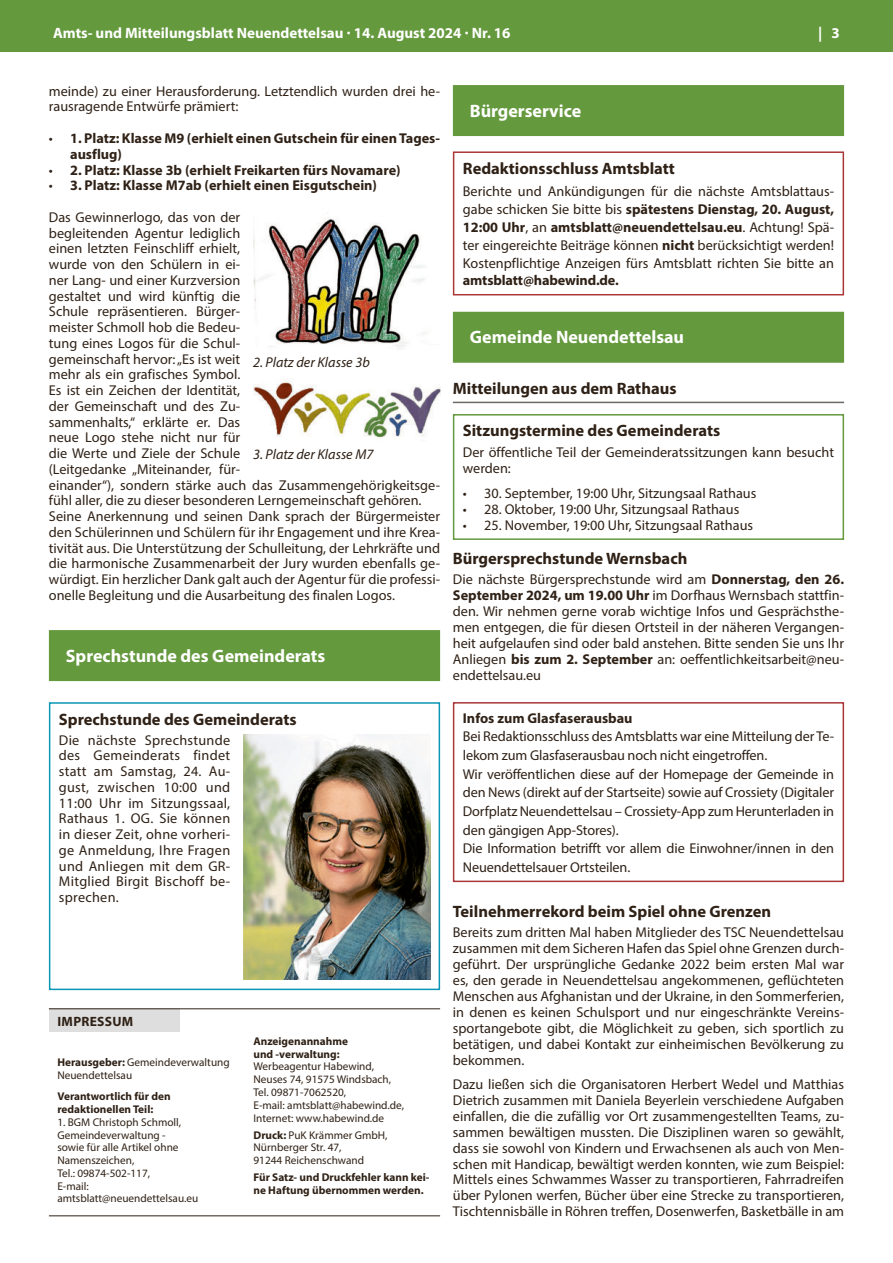
<style>
.page{position:relative;width:893px;height:1263px;background:#fff}
.page>*{position:absolute;margin:0;border:0;box-sizing:border-box;transform-origin:0 0}
.t1{font:700 18px "Myriad Pro";color:#fff}
.t2{font:700 16.5px "Myriad Pro";color:#2f2116}
.t3{font:700 15px "Myriad Pro";color:#fff}
.t4{font:14.25px/15.8px "Myriad Pro";color:#2f2116;text-align:justify}
.t5{font:700 14.25px/15.8px "Myriad Pro";color:#2f2116}
.t6{font:italic 14.25px "Myriad Pro";color:#2f2116}
.t7{font:700 13.5px "Myriad Pro";letter-spacing:.02em;color:#2f2116}
.t8{font:11.25px/12.8px "Myriad Pro";color:#2f2116}
.t9{font:700 11.25px/12.8px "Myriad Pro";color:#2f2116}
.s1{font-weight:400}
.s2{font-weight:700}
</style>
<div class="page">
<div style="left:0;top:0;width:893px;height:51px;background:#65993e"></div>
<div style="left:453px;top:85px;width:391px;height:51px;background:#65993e"></div>
<div style="left:453px;top:312px;width:391px;height:51px;background:#65993e"></div>
<hr style="left:453px;top:402px;width:391px;height:1px;background:#6c6864">
<div style="left:49px;top:630px;width:391px;height:51px;background:#65993e"></div>
<img style="left:253px;top:218px;width:172px;height:132px">
<img style="left:253px;top:380px;width:187px;height:58px">
<div style="left:49px;top:1009px;width:130px;height:23px;background:#dedede"></div>
<hr style="left:49px;top:1215px;width:391px;height:1px;background:#2f2116">
<hr style="left:49px;top:1008px;width:391px;height:1px;background:#2f2116">
<img style="left:243px;top:735px;width:187px;height:245px">
<div style="left:49px;top:702px;width:391px;height:288px;border:1px solid #0a96b5"></div>
<div style="left:453px;top:151px;width:391px;height:144px;border:1px solid #aa3636"></div>
<div style="left:453px;top:702px;width:391px;height:180px;border:1px solid #aa3636"></div>
<div style="left:453px;top:414px;width:391px;height:126px;border:1px solid #65993e"></div>
<p class="t3" style="left:53px;top:25px;width:459px">Amts- und Mitteilungsblatt Neuendettelsau · 14. August 2024 · Nr. 16</p>
<p class="t3" style="left:818px;top:25px;width:23px">| 3</p>
<p class="t4" style="left:49px;top:83px;width:393px">meinde) zu einer Herausforderung. Letztendlich wurden drei he&shy;rausragende Entwürfe prämiert:</p>
<p class="t5" style="left:70px;top:131px;width:371px;text-indent:-21px"><span class="s1">•</span> 1. Platz: Klasse M9 (erhielt einen Gutschein für einen Tages&shy;ausflug)</p>
<p class="t5" style="left:49px;top:162px;width:353px"><span class="s1">•</span> 2. Platz: Klasse 3b (erhielt Freikarten fürs Novamare)</p>
<p class="t5" style="left:49px;top:178px;width:330px"><span class="s1">•</span> 3. Platz: Klasse M7ab (erhielt einen Eisgutschein)</p>
<p class="t4" style="left:49px;top:209px;width:393px;text-align:left">Das Gewinnerlogo, das von der<br>begleitenden Agentur lediglich<br>einen letzten Feinschliff erhielt,<br>wurde von den Schülern in ei-<br>ner Lang- und einer Kurzversion<br>gestaltet und wird künftig die<br>Schule repräsentieren. Bürger-<br>meister Schmoll hob die Bedeu-<br>tung eines Logos für die Schul-<br>gemeinschaft hervor: „Es ist weit<br>mehr als ein grafisches Symbol.<br>Es ist ein Zeichen der Identität,<br>der Gemeinschaft und des Zu-<br>sammenhalts,“ erklärte er. Das<br>neue Logo stehe nicht nur für<br>die Werte und Ziele der Schule<br>(Leitgedanke „Miteinander, für-<br>einander“), sondern stärke auch das Zusammengehörigkeitsge&shy;fühl aller, die zu dieser besonderen Lerngemeinschaft gehören.<br>Seine Anerkennung und seinen Dank sprach der Bürgermeister den Schülerinnen und Schülern für ihr Engagement und ihre Krea&shy;tivität aus. Die Unterstützung der Schulleitung, der Lehrkräfte und die harmonische Zusammenarbeit der Jury wurden ebenfalls ge&shy;würdigt. Ein herzlicher Dank galt auch der Agentur für die professi&shy;onelle Begleitung und die Ausarbeitung des finalen Logos.</p>
<p class="t6" style="left:253px;top:356px;width:118px">2. Platz der Klasse 3b</p>
<p class="t6" style="left:253px;top:448px;width:122px">3. Platz der Klasse M7</p>
<p class="t1" style="left:66px;top:646px;width:261px">Sprechstunde des Gemeinderats</p>
<p class="t1" style="left:470px;top:101px;width:113px">Bürgerservice</p>
<p class="t2" style="left:463px;top:160px;width:214px">Redaktionsschluss Amtsblatt</p>
<p class="t4" style="left:463px;top:182px;width:373px;line-height:17.9px">Berichte und Ankündigungen für die nächste Amtsblattaus&shy;gabe schicken Sie bitte bis <span class="s2">spätestens Dienstag, 20. August, 12:00 Uhr</span>, an <span class="s2">amtsblatt@neuendettelsau.eu</span>. Achtung! Spä&shy;ter eingereichte Beiträge können <span class="s2">nicht</span> berücksichtigt werden!<br>Kostenpflichtige Anzeigen fürs Amtsblatt richten Sie bitte an</p>
<p class="t5" style="left:463px;top:273px;width:157px">amtsblatt@habewind.de.</p>
<p class="t1" style="left:470px;top:328px;width:216px">Gemeinde Neuendettelsau</p>
<p class="t2" style="left:453px;top:380px;width:225px">Mitteilungen aus dem Rathaus</p>
<p class="t2" style="left:463px;top:422px;width:259px">Sitzungstermine des Gemeinderats</p>
<p class="t4" style="left:463px;top:444px;width:373px;line-height:16.2px">Der öffentliche Teil der Gemeinderatssitzungen kann besucht werden:</p>
<p class="t4" style="left:463px;top:485px;width:295px">• 30. September, 19:00 Uhr, Sitzungsaal Rathaus</p>
<p class="t4" style="left:463px;top:501px;width:278px">• 28. Oktober, 19:00 Uhr, Sitzungsaal Rathaus</p>
<p class="t4" style="left:463px;top:517px;width:292px">• 25. November, 19:00 Uhr, Sitzungsaal Rathaus</p>
<p class="t2" style="left:453px;top:550px;width:236px">Bürgersprechstunde Wernsbach</p>
<p class="t4" style="left:453px;top:571px;width:393px">Die nächste Bürgersprechstunde wird am <span class="s2">Donnerstag, den 26.<br>September 2024, um 19.00 Uhr</span> im Dorfhaus Wernsbach stattfin&shy;den. Wir nehmen gerne vorab wichtige Infos und Gesprächsthe&shy;men entgegen, die für diesen Ortsteil in der näheren Vergangen&shy;heit aufgelaufen sind oder bald anstehen. Bitte senden Sie uns Ihr Anliegen <span class="s2">bis zum 2. September</span> an: oeffentlichkeitsarbeit@neu&shy;endettelsau.eu</p>
<p class="t2" style="left:59px;top:710px;width:239px">Sprechstunde des Gemeinderats</p>
<p class="t4" style="left:59px;top:732px;width:173px">Die nächste Sprechstunde des Gemeinderats findet statt am Samstag, 24. Au&shy;gust, zwischen 10:00 und 11:00 Uhr im Sitzungssaal, Rathaus 1. OG. Sie können in dieser Zeit, ohne vorheri&shy;ge Anmeldung, Ihre Fragen und Anliegen mit dem GR-Mitglied Birgit Bischoff be&shy;sprechen.</p>
<p class="t7" style="left:58px;top:1014px;width:77px">IMPRESSUM</p>
<p class="t8" style="left:57px;top:1056px;width:174px"><span class="s2">Herausgeber:</span> Gemeindeverwaltung<br>Neuendettelsau</p>
<p class="t9" style="left:57px;top:1090px;width:115px">Verantwortlich für den redaktionellen Teil:</p>
<p class="t8" style="left:57px;top:1115px;width:142px">1. BGM Christoph Schmoll,<br>Gemeindeverwaltung -<br>sowie für alle Artikel ohne<br>Namenszeichen,<br>Tel.: 09874-502-117,<br>E-mail: amtsblatt@neuendettelsau.eu</p>
<p class="t9" style="left:253px;top:1035px;width:96px">Anzeigenannahme und -verwaltung:</p>
<p class="t8" style="left:253px;top:1060px;width:152px">Werbeagentur Habewind,<br>Neuses 74, 91575 Windsbach,<br>Tel. 09871-7062520,<br>E-mail: amtsblatt@habewind.de,<br>Internet: www.habewind.de</p>
<p class="t8" style="left:253px;top:1128px;width:136px"><span class="s2">Druck:</span> PuK Krämmer GmbH,<br>Nürnberger Str. 47,<br>91244 Reichenschwand</p>
<p class="t9" style="left:253px;top:1171px;width:177px">Für Satz- und Druckfehler kann kei&shy;ne Haftung übernommen werden.</p>
<p class="t5" style="left:463px;top:711px;width:171px">Infos zum Glasfaserausbau</p>
<p class="t4" style="left:463px;top:727px;width:373px;line-height:18.6px;text-align:left">Bei Redaktionsschluss des Amtsblatts war eine Mitteilung der Te&shy;lekom zum Glasfaserausbau noch nicht eingetroffen.<br>Wir veröffentlichen diese auf der Homepage der Gemeinde in den News (direkt auf der Startseite) sowie auf Crossiety (Digitaler Dorfplatz Neuendettelsau – Crossiety-App zum Herunterladen in den gängigen App-Stores).<br>Die Information betrifft vor allem die Einwohner/innen in den Neuendettelsauer Ortsteilen.</p>
<p class="t2" style="left:453px;top:903px;width:320px">Teilnehmerrekord beim Spiel ohne Grenzen</p>
<p class="t4" style="left:453px;top:924px;width:393px">Bereits zum dritten Mal haben Mitglieder des TSC Neuendettelsau zusammen mit dem Sicheren Hafen das Spiel ohne Grenzen durch&shy;geführt. Der ursprüngliche Gedanke 2022 beim ersten Mal war es, den gerade in Neuendettelsau angekommenen, geflüchteten Menschen aus Afghanistan und der Ukraine, in den Sommerferien, in denen es keinen Schulsport und nur eingeschränkte Vereins&shy;sportangebote gibt, die Möglichkeit zu geben, sich sportlich zu betätigen, und dabei Kontakt zur einheimischen Bevölkerung zu bekommen.</p>
<p class="t4" style="left:453px;top:1076px;width:393px">Dazu ließen sich die Organisatoren Herbert Wedel und Matthias Dietrich zusammen mit Daniela Beyerlein verschiedene Aufgaben einfallen, die die zufällig vor Ort zusammengestellten Teams, zu&shy;sammen bewältigen mussten. Die Disziplinen waren so gewählt, dass sie sowohl von Kindern und Erwachsenen als auch von Men&shy;schen mit Handicap, bewältigt werden konnten, wie zum Beispiel:<br>Mittels eines Schwammes Wasser zu transportieren, Fahrradreifen über Pylonen werfen, Bücher über eine Strecke zu transportieren, Tischtennisbälle in Röhren treffen, Dosenwerfen, Basketbälle in am</p>
</div>
